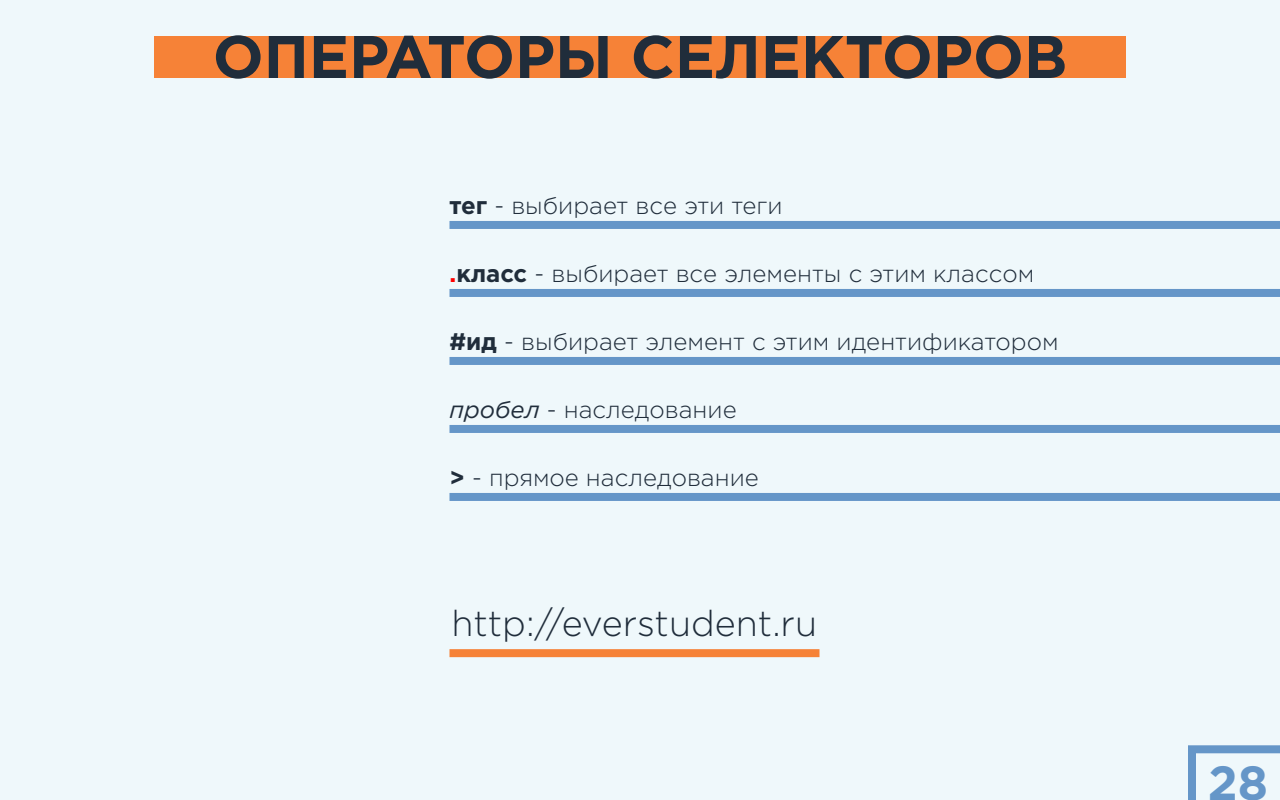
<style>
.page{position:relative;width:1280px;height:800px;background:#eff8fb}
.page>*{position:absolute;margin:0;border:0;box-sizing:border-box;transform-origin:0 0}
.t1{font:700 60px "Gotham Pro";color:#202d3b}
.t2{font:700 48px "Gotham Pro";color:#6596c8}
.t3{font:300 36px "Gotham Pro";color:#202d3b}
.t4{font:300 24px "Gotham Pro";color:#202d3b}
.s1{font-weight:700}
.s2{font-weight:700;color:#f00}
.s3{font-weight:400;font-style:italic}
</style>
<div class="page">
<div style="left:154px;top:36px;width:972px;height:42px;background:#f68237"></div>
<div style="left:450px;top:221px;width:830px;height:8px;background:#6596c8"></div>
<div style="left:450px;top:289px;width:830px;height:8px;background:#6596c8"></div>
<div style="left:450px;top:357px;width:830px;height:8px;background:#6596c8"></div>
<div style="left:450px;top:425px;width:830px;height:8px;background:#6596c8"></div>
<div style="left:450px;top:493px;width:830px;height:8px;background:#6596c8"></div>
<div style="left:450px;top:649px;width:370px;height:8px;background:#f68237"></div>
<svg style="left:1188px;top:745px;width:92px;height:55px"></svg>
<h1 class="t1" style="left:213px;top:22px;width:856px">ОПЕРАТОРЫ СЕЛЕКТОРОВ</h1>
<p class="t4" style="left:450px;top:193px;width:335px"><span class="s1">тег</span> - выбирает все эти теги</p>
<p class="t4" style="left:450px;top:261px;width:586px"><span class="s2">.</span><span class="s1">класс</span> - выбирает все элементы с этим классом</p>
<p class="t4" style="left:450px;top:329px;width:611px"><span class="s1">#ид</span> - выбирает элемент с этим идентификатором</p>
<p class="t4" style="left:450px;top:397px;width:289px"><span class="s3">пробел</span> - наследование</p>
<p class="t4" style="left:450px;top:465px;width:311px"><span class="s1">&gt;</span> - прямое наследование</p>
<h3 class="t3" style="left:451px;top:604px;width:367px">http://everstudent.ru</h3>
<h2 class="t2" style="left:1208px;top:755px;width:62px">28</h2>
</div>
